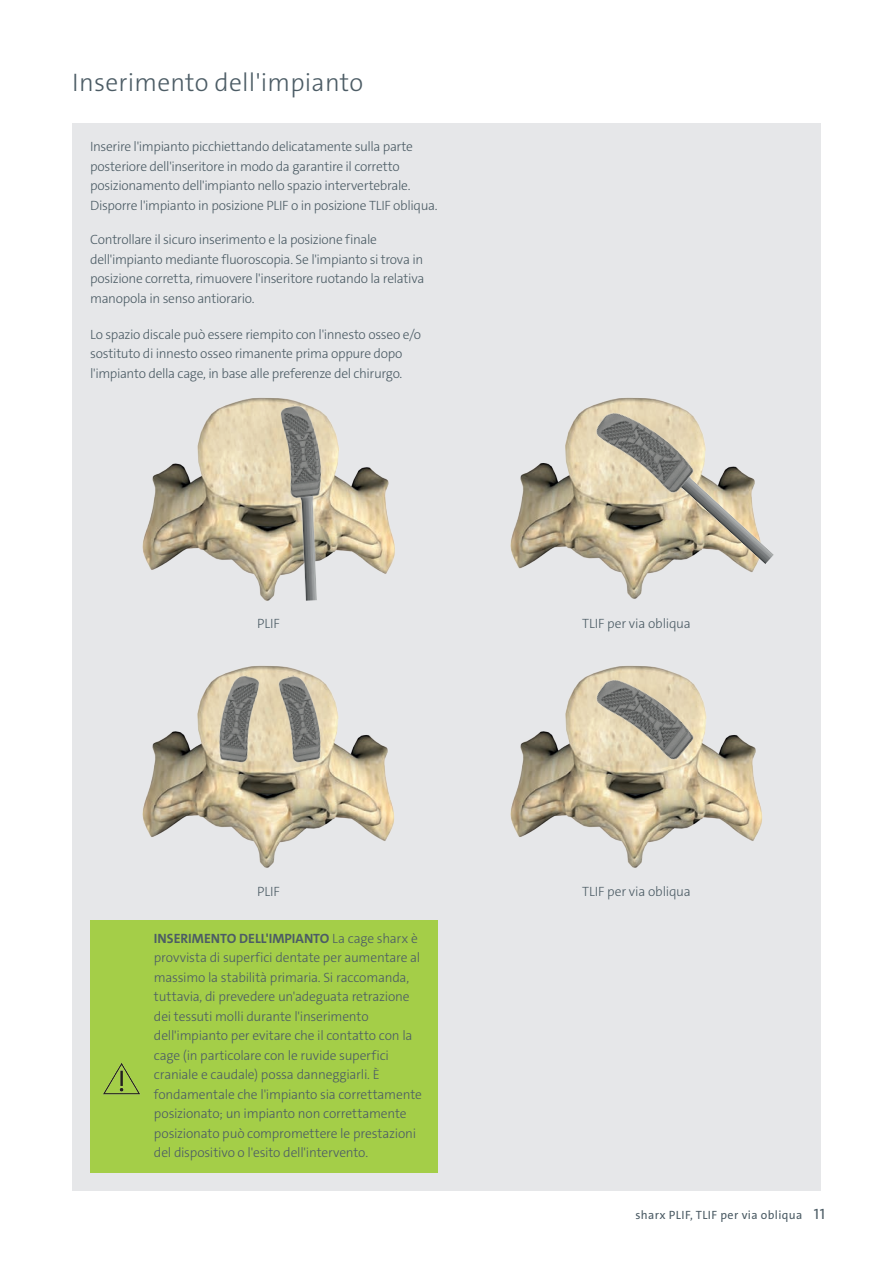
<style>
.page{position:relative;width:893px;height:1263px;background:#fff}
.page>*{position:absolute;margin:0;border:0;box-sizing:border-box;transform-origin:0 0}
.t1{font:300 25.5px "The Sans C4 s";letter-spacing:.01em;color:#4c5c65}
.t2{font:300 13.5px/19.5px "The Sans C4 s";letter-spacing:-.02em;color:#4c5c65}
.t3{font:12px "The Sans C4 s";letter-spacing:.03em;color:#4c5c65}
.s1{font-weight:700}
.s2{font-size:15px}
</style>
<div class="page">
<div style="left:72px;top:123px;width:749px;height:1068px;background:#e6e7e9"></div>
<img style="left:510px;top:665px;width:253px;height:203px">
<img style="left:142px;top:665px;width:253px;height:203px">
<img style="left:274px;top:672px;width:52px;height:95px">
<img style="left:213px;top:673px;width:49px;height:94px">
<img style="left:142px;top:398px;width:253px;height:203px">
<img style="left:510px;top:397px;width:194px;height:202px">
<img style="left:590px;top:668px;width:111px;height:98px">
<img style="left:639px;top:438px;width:135px;height:140px">
<img style="left:590px;top:401px;width:111px;height:98px">
<img style="left:283px;top:463px;width:48px;height:138px">
<img style="left:277px;top:403px;width:49px;height:100px">
<div style="left:90px;top:920px;width:348px;height:253px;background:#a4ce48"></div>
<img style="left:103px;top:1063px;width:37px;height:32px">
<h1 class="t1" style="left:72px;top:66px;width:292px">Inserimento dell'impianto</h1>
<p class="t2" style="left:90px;top:137px;width:347px">Inserire l'impianto picchiettando delicatamente sulla parte posteriore dell'inseritore in modo da garantire il corretto posizionamento dell'impianto nello spazio intervertebrale.<br>Disporre l'impianto in posizione PLIF o in posizione TLIF obliqua.</p>
<p class="t2" style="left:90px;top:230px;width:336px">Controllare il sicuro inserimento e la posizione finale dell'impianto mediante fluoroscopia. Se l'impianto si trova in posizione corretta, rimuovere l'inseritore ruotando la relativa manopola in senso antiorario.</p>
<p class="t2" style="left:90px;top:324px;width:333px">Lo spazio discale può essere riempito con l'innesto osseo e/o sostituto di innesto osseo rimanente prima oppure dopo l'impianto della cage, in base alle preferenze del chirurgo.</p>
<p class="t2" style="left:257px;top:614px;width:24px">PLIF</p>
<p class="t2" style="left:582px;top:614px;width:110px">TLIF per via obliqua</p>
<p class="t2" style="left:257px;top:881px;width:24px">PLIF</p>
<p class="t2" style="left:582px;top:881px;width:110px">TLIF per via obliqua</p>
<p class="t2" style="left:154px;top:928px;width:269px"><span class="s1">INSERIMENTO DELL'IMPIANTO</span> La cage sharx è provvista di superfici dentate per aumentare al massimo la stabilità primaria. Si raccomanda, tuttavia, di prevedere un'adeguata retrazione dei tessuti molli durante l'inserimento dell'impianto per evitare che il contatto con la cage (in particolare con le ruvide superfici craniale e caudale) possa danneggiarli. È fondamentale che l'impianto sia correttamente posizionato; un impianto non correttamente posizionato può compromettere le prestazioni del dispositivo o l'esito dell'intervento.</p>
<p class="t3" style="left:635px;top:1207px;width:191px">sharx PLIF, TLIF per via obliqua <span class="s2">11</span></p>
</div>
